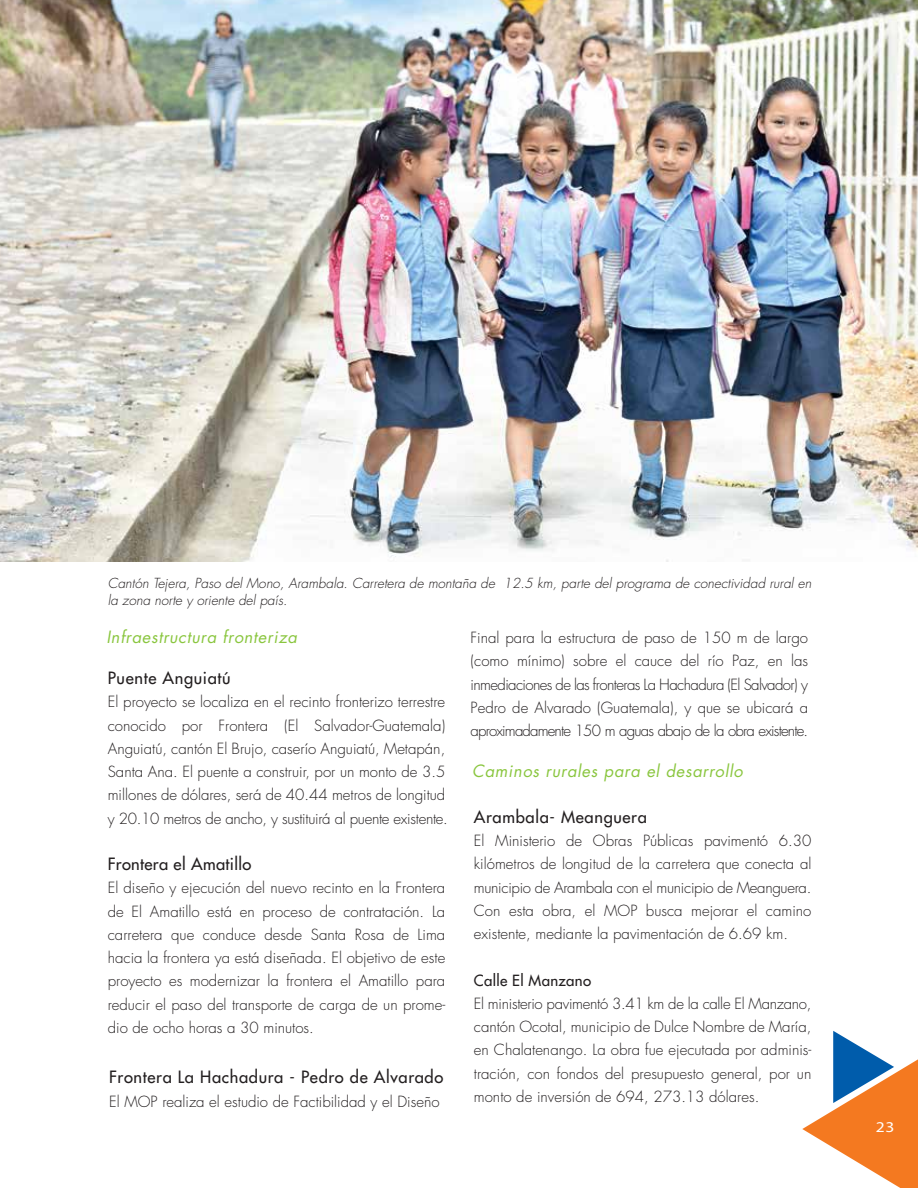
<style>
.page{position:relative;width:918px;height:1188px;background:#fff}
.page>*{position:absolute;margin:0;border:0;box-sizing:border-box;transform-origin:0 0}
.t1{font:16.5px "Futura";letter-spacing:.04em;color:#231f20}
.t2{font:italic 16.5px "Futura";letter-spacing:.04em;color:#8ac63f}
.t3{font:16.5px "Futura";letter-spacing:.02em;color:#231f20}
.t4{font:300 15px/23.2px "Futura";color:#231f20;text-align:justify}
.t5{font:15px "Myriad Pro";color:#fff;scale:1.17 1}
.t6{font:italic 300 13.5px/17.2px "Futura";color:#231f20}
.s1{font-weight:400}
</style>
<div class="page">
<img style="left:0;top:0;width:918px;height:561px">
<svg style="left:802px;top:1031px;width:116px;height:157px"></svg>
<p class="t6" style="left:108px;top:574px;width:705px">Cantón Tejera, Paso del Mono, Arambala. Carretera de montaña de 12.5 km, parte del programa de conectividad rural en la zona norte y oriente del país.</p>
<p class="t2" style="left:106px;top:626px;width:192px">Infraestructura fronteriza</p>
<p class="t1" style="left:108px;top:667px;width:124px">Puente Anguiatú</p>
<p class="t4" style="left:108px;top:690px;width:342px;text-align:left">El proyecto se localiza en el recinto fronterizo terrestre conocido por Frontera (El Salvador-Guatemala)<br>Anguiatú, cantón El Brujo, caserío Anguiatú, Metapán, Santa Ana. El puente a construir, por un monto de 3.5 millones de dólares, será de 40.44 metros de longitud y 20.10 metros de ancho, y sustituirá al puente existente.</p>
<p class="t3" style="left:108px;top:853px;width:145px">Frontera el Amatillo</p>
<p class="t4" style="left:108px;top:876px;width:339px">El diseño y ejecución del nuevo recinto en la Frontera de El Amatillo está en proceso de contratación. La carretera que conduce desde Santa Rosa de Lima hacia la frontera ya está diseñada. El objetivo de este proyecto es modernizar la frontera el Amatillo para reducir el paso del transporte de carga de un prome&shy;dio de ocho horas a 30 minutos.</p>
<p class="t1" style="left:109px;top:1067px;width:336px">Frontera La Hachadura - Pedro de Alvarado</p>
<p class="t4" style="left:109px;top:1090px;width:332px">El MOP realiza el estudio de Factibilidad y el Diseño</p>
<p class="t4" style="left:471px;top:626px;width:339px">Final para la estructura de paso de 150 m de largo (como mínimo) sobre el cauce del río Paz, en las inmediaciones de las fronteras La Hachadura (El Salvador) y Pedro de Alvarado (Guatemala), y que se ubicará a aproximadamente 150 m aguas abajo de la obra existente.</p>
<p class="t2" style="left:472px;top:760px;width:272px">Caminos rurales para el desarrollo</p>
<p class="t1" style="left:474px;top:806px;width:175px">Arambala- Meanguera</p>
<p class="t4" style="left:474px;top:829px;width:339px">El Ministerio de Obras Públicas pavimentó 6.30 kilómetros de longitud de la carretera que conecta al municipio de Arambala con el municipio de Meanguera.<br>Con esta obra, el MOP busca mejorar el camino existente, mediante la pavimentación de 6.69 km.</p>
<p class="t4" style="left:474px;top:969px;width:339px;text-align:left"><span class="s1">Calle El Manzano<br></span>El ministerio pavimentó 3.41 km de la calle El Manzano, cantón Ocotal, municipio de Dulce Nombre de María, en Chalatenango. La obra fue ejecutada por adminis&shy;tración, con fondos del presupuesto general, por un monto de inversión de 694, 273.13 dólares.</p>
<p class="t5" style="left:876px;top:1118px;width:17px">23</p>
</div>
